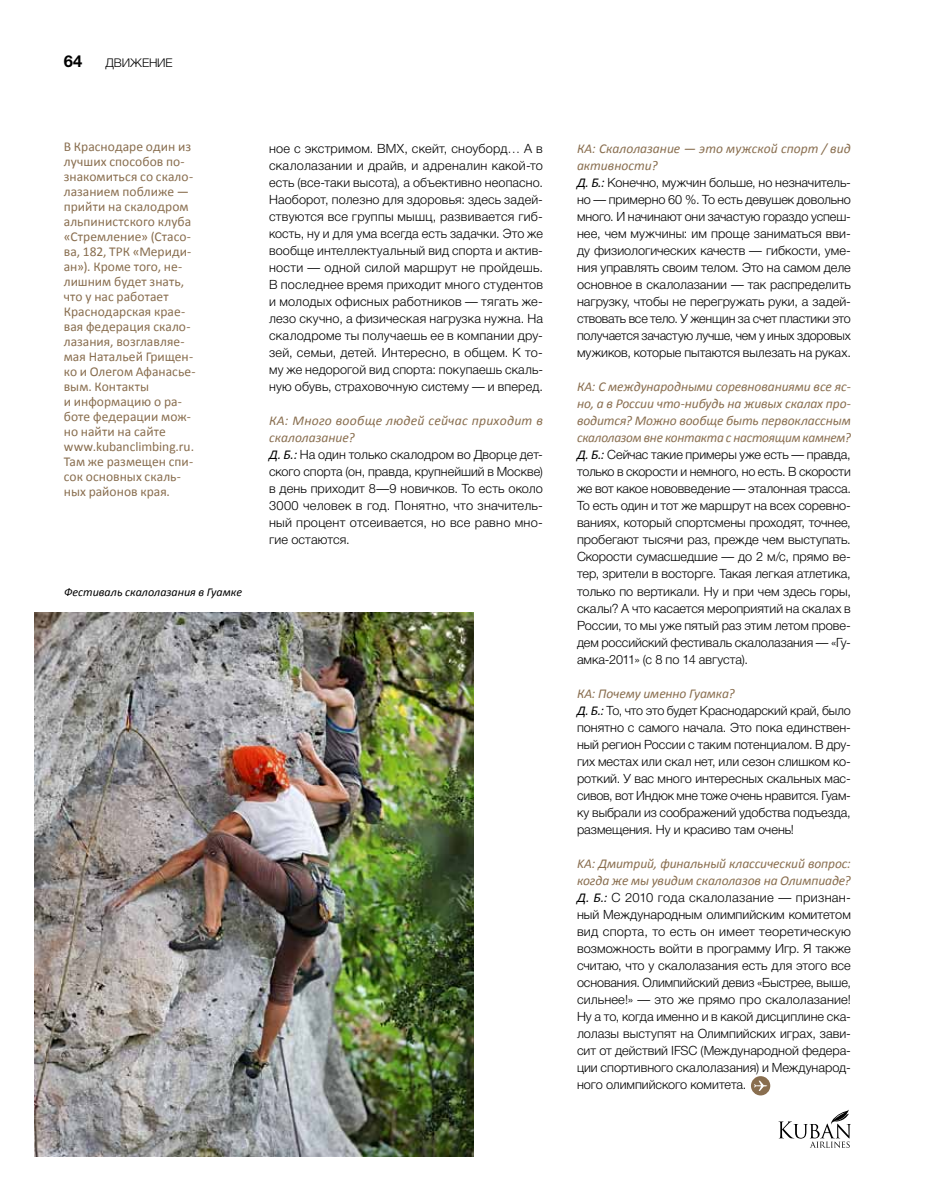
<style>
.page{position:relative;width:936px;height:1191px;background:#fff}
.page>*{position:absolute;margin:0;border:0;box-sizing:border-box;transform-origin:0 0}
.t1{font:700 16.5px "Helvetica Neue Cyr";color:#000}
.t2{font:13.5px/15px "Calibri";letter-spacing:.005em;color:#896e4f}
.t3{font:italic 13.5px/17px "Calibri";letter-spacing:-.005em;color:#896e4f}
.t4{font:italic 13.5px/17px "Calibri";letter-spacing:.015em;color:#896e4f}
.t5{font:300 12.75px/17px "Helvetica Neue Cyr";color:#000;text-align:justify}
.t6{font:italic 12px "Calibri";color:#000}
.t7{font:300 12px "Helvetica Neue Cyr";color:#000}
.s1{font-family:"Calibri";font-weight:400;font-style:italic;font-size:13.5px}
</style>
<div class="page">
<svg style="left:778px;top:1109px;width:72px;height:38px"></svg>
<div style="left:751px;top:1076px;width:19px;height:19px;background:#896e4f;border-radius:50%"></div>
<svg style="left:754px;top:1080px;width:13px;height:10px"></svg>
<img style="left:34px;top:612px;width:439px;height:545px">
<p class="t1" style="left:64px;top:52px;width:20px">64</p>
<p class="t7" style="left:106px;top:56px;width:69px">Движение</p>
<p class="t2" style="left:64px;top:138px;width:133px">В Краснодаре один из лучших способов по&shy;знакомиться со скало&shy;лазанием поближе — прийти на скалодром альпинистского клуба «Стремление» (Стасо&shy;ва, 182, ТРК «Мериди&shy;ан»). Кроме того, не&shy;лишним будет знать, что у нас работает<br>Краснодарская крае&shy;вая федерация скало&shy;лазания, возглавляе&shy;мая Натальей Грищен&shy;ко и Олегом Афанасье&shy;вым. Контакты<br>и информацию о ра&shy;боте федерации мож&shy;но найти на сайте www.kubanclimbing.ru.<br>Там же размещен спи&shy;сок основных скаль&shy;ных районов края.</p>
<p class="t6" style="left:64px;top:584px;width:179px">Фестиваль скалолазания в Гуамке</p>
<p class="t5" style="left:269px;top:140px;width:275px">ное с экстримом. BMX, скейт, сноуборд… А в скалолазании и драйв, и адреналин какой-то есть (все-таки высота), а объективно неопасно.<br>Наоборот, полезно для здоровья: здесь задей&shy;ствуются все группы мышц, развивается гиб&shy;кость, ну и для ума всегда есть задачки. Это же вообще интеллектуальный вид спорта и актив&shy;ности — одной силой маршрут не пройдешь.<br>В последнее время приходит много студентов и молодых офисных работников — тягать же&shy;лезо скучно, а физическая нагрузка нужна. На скалодроме ты получаешь ее в компании дру&shy;зей, семьи, детей. Интересно, в общем. К то&shy;му же недорогой вид спорта: покупаешь скаль&shy;ную обувь, страховочную систему — и вперед.</p>
<p class="t4" style="left:269px;top:412px;width:275px">КА: Много вообще людей сейчас приходит в скалолазание?</p>
<p class="t5" style="left:269px;top:446px;width:275px"><span class="s1">Д. Б.:</span> На один только скалодром во Дворце дет&shy;ского спорта (он, правда, крупнейший в Москве) в день приходит 8—9 новичков. То есть около 3000 человек в год. Понятно, что значитель&shy;ный процент отсеивается, но все равно мно&shy;гие остаются.</p>
<p class="t3" style="left:577px;top:139px;width:275px">КА: Скалолазание — это мужской спорт / вид активности?</p>
<p class="t5" style="left:577px;top:174px;width:275px"><span class="s1">Д. Б.:</span> Конечно, мужчин больше, но незначитель&shy;но — примерно 60 %. То есть девушек довольно много. И начинают они зачастую гораздо успеш&shy;нее, чем мужчины: им проще заниматься вви&shy;ду физиологических качеств — гибкости, уме&shy;ния управлять своим телом. Это на самом деле основное в скалолазании — так распределить нагрузку, чтобы не перегружать руки, а задей&shy;ствовать все тело. У женщин за счет пластики это получается зачастую лучше, чем у иных здоровых мужиков, которые пытаются вылезать на руках.</p>
<p class="t3" style="left:577px;top:378px;width:275px;text-align:justify">КА: С международными соревнованиями все яс&shy;но, а в России что-нибудь на живых скалах про&shy;водится? Можно вообще быть первоклассным скалолазом вне контакта с настоящим камнем?</p>
<p class="t5" style="left:577px;top:446px;width:275px"><span class="s1">Д. Б.:</span> Сейчас такие примеры уже есть — правда, только в скорости и немного, но есть. В скорости же вот какое нововведение — эталонная трасса.<br>То есть один и тот же маршрут на всех соревно&shy;ваниях, который спортсмены проходят, точнее, пробегают тысячи раз, прежде чем выступать.<br>Скорости сумасшедшие — до 2 м/с, прямо ве&shy;тер, зрители в восторге. Такая легкая атлетика, только по вертикали. Ну и при чем здесь горы, скалы? А что касается мероприятий на скалах в России, то мы уже пятый раз этим летом прове&shy;дем российский фестиваль скалолазания — «Гу&shy;амка-2011» (с 8 по 14 августа).</p>
<p class="t3" style="left:577px;top:684px;width:159px">КА: Почему именно Гуамка?</p>
<p class="t5" style="left:577px;top:701px;width:275px"><span class="s1">Д. Б.:</span> То, что это будет Краснодарский край, было понятно с самого начала. Это пока единствен&shy;ный регион России с таким потенциалом. В дру&shy;гих местах или скал нет, или сезон слишком ко&shy;роткий. У вас много интересных скальных мас&shy;сивов, вот Индюк мне тоже очень нравится. Гуам&shy;ку выбрали из соображений удобства подъезда, размещения. Ну и красиво там очень!</p>
<p class="t3" style="left:577px;top:854px;width:275px">KA: Дмитрий, финальный классический вопрос: когда же мы увидим скалолазов на Олимпиаде?</p>
<p class="t5" style="left:577px;top:889px;width:275px"><span class="s1">Д. Б.:</span> С 2010 года скалолазание — признан&shy;ный Международным олимпийским комитетом вид спорта, то есть он имеет теоретическую возможность войти в программу Игр. Я также считаю, что у скалолазания есть для этого все основания. Олимпийский девиз «Быстрее, выше, сильнее!» — это же прямо про скалолазание!<br>Ну а то, когда именно и в какой дисциплине ска&shy;лолазы выступят на Олимпийских играх, зави&shy;сит от действий IFSC (Международной федера&shy;ции спортивного скалолазания) и Международ&shy;ного олимпийского комитета.</p>
</div>
